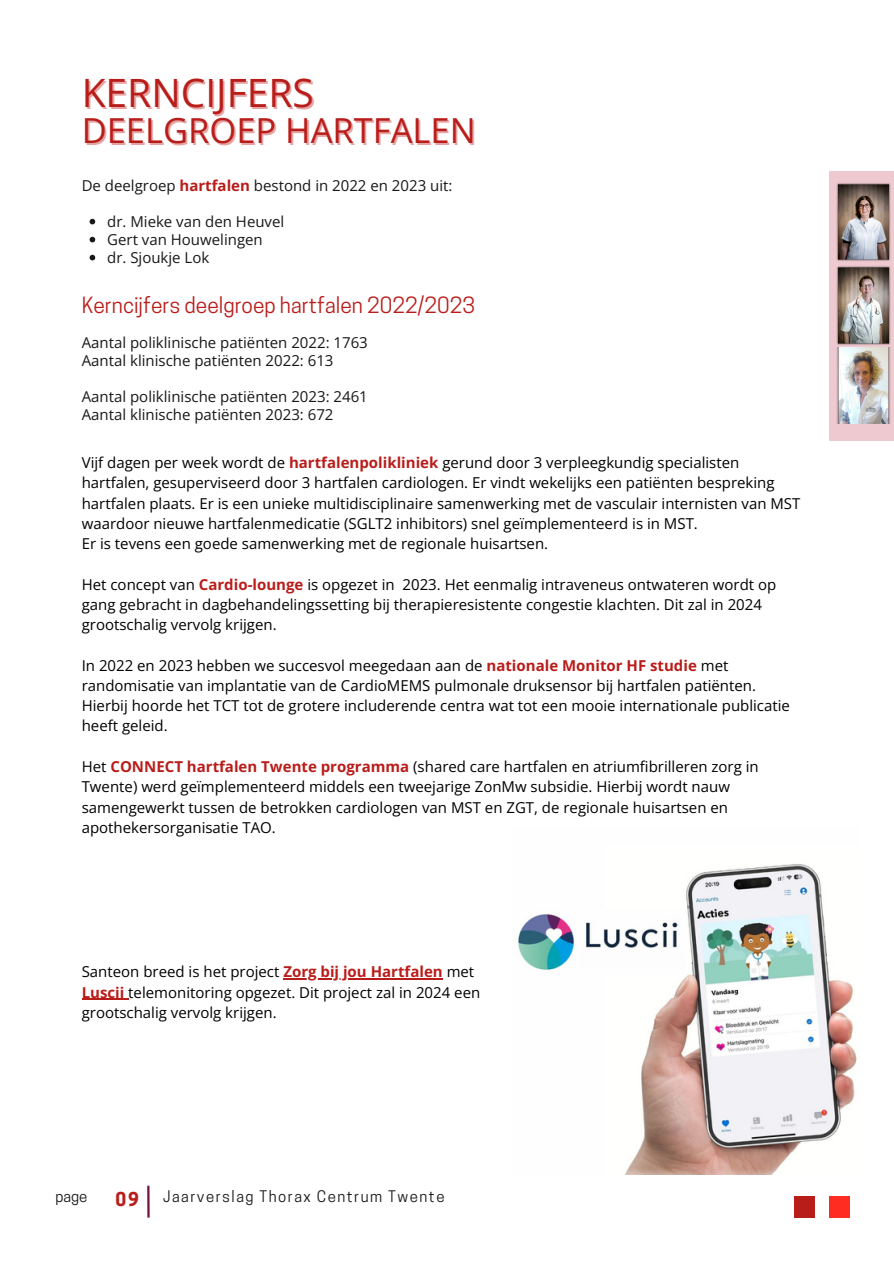
<style>
.page{position:relative;width:894px;height:1264px;background:#fff}
.page>*{position:absolute;margin:0;border:0;box-sizing:border-box;transform-origin:0 0}
.t1{font:39px "Open Sans";color:#b91d1a}
.t2{font:34.5px "Open Sans";color:#b91d1a}
.t3{font:21px "Cooper Hewitt";color:#b91d1a}
.t4{font:700 18px "Cooper Hewitt";color:#b91d1a}
.t5{font:15px/20.2px "Open Sans";color:#000}
.t6{font:15px "Open Sans";color:#191717}
.t7{font:15px "Cooper Hewitt";letter-spacing:.1em;color:#191717}
.s1{font-weight:700;color:#b91d1a}
</style>
<div class="page">
<hr style="left:147px;top:1185px;width:3px;height:32px;background:#751040">
<div style="left:793px;top:1196px;width:21px;height:21px;background:#b91d1a"></div>
<div style="left:829px;top:1196px;width:20px;height:21px;background:#ff2c21"></div>
<img style="left:518px;top:864px;width:339px;height:310px">
<div style="left:828px;top:171px;width:65px;height:269px;background:#eecad0"></div>
<img style="left:836px;top:183px;width:54px;height:241px">
<svg style="left:90px;top:219px;width:5px;height:5px"></svg>
<svg style="left:90px;top:237px;width:5px;height:5px"></svg>
<svg style="left:90px;top:255px;width:5px;height:5px"></svg>
<hr style="left:283px;top:978px;width:159px;height:1px;background:#b91d1a">
<hr style="left:82px;top:998px;width:46px;height:1px;background:#b91d1a">
<p class="t1" style="left:82px;top:66px;width:234px">KERNCIJFERS</p>
<p class="t2" style="left:82px;top:106px;width:395px">DEELGROEP HARTFALEN</p>
<p class="t6" style="left:82px;top:175px;width:372px">De deelgroep <span class="s1">hartfalen</span> bestond in 2022 en 2023 uit:</p>
<h3 class="t6" style="left:107px;top:211px;width:178px">dr. Mieke van den Heuvel</h3>
<p class="t6" style="left:107px;top:229px;width:157px">Gert van Houwelingen</p>
<h3 class="t6" style="left:107px;top:247px;width:104px">dr. Sjoukje Lok</h3>
<p class="t3" style="left:82px;top:297px;width:394px">Kerncijfers deelgroep hartfalen 2022/2023</p>
<p class="t6" style="left:82px;top:332px;width:287px">Aantal poliklinische patiënten 2022: 1763</p>
<p class="t6" style="left:82px;top:350px;width:253px">Aantal klinische patiënten 2022: 613</p>
<p class="t6" style="left:82px;top:386px;width:287px">Aantal poliklinische patiënten 2023: 2461</p>
<p class="t6" style="left:82px;top:404px;width:253px">Aantal klinische patiënten 2023: 672</p>
<p class="t5" style="left:82px;top:452px;width:720px">Vijf dagen per week wordt de <span class="s1">hartfalenpolikliniek</span> gerund door 3 verpleegkundig specialisten hartfalen, gesuperviseerd door 3 hartfalen cardiologen. Er vindt wekelijks een patiënten bespreking hartfalen plaats. Er is een unieke multidisciplinaire samenwerking met de vasculair internisten van MST waardoor nieuwe hartfalenmedicatie (SGLT2 inhibitors) snel geïmplementeerd is in MST.</p>
<p class="t5" style="left:82px;top:533px;width:468px">Er is tevens een goede samenwerking met de regionale huisartsen.</p>
<p class="t5" style="left:82px;top:573px;width:696px">Het concept van <span class="s1">Cardio-lounge</span> is opgezet in 2023. Het eenmalig intraveneus ontwateren wordt op gang gebracht in dagbehandelingssetting bij therapieresistente congestie klachten. Dit zal in 2024 grootschalig vervolg krijgen.</p>
<h2 class="t5" style="left:82px;top:654px;width:709px">In 2022 en 2023 hebben we succesvol meegedaan aan de <span class="s1">nationale Monitor HF studie</span> met randomisatie van implantatie van de CardioMEMS pulmonale druksensor bij hartfalen patiënten.<br>Hierbij hoorde het TCT tot de grotere includerende centra wat tot een mooie internationale publicatie heeft geleid.</h2>
<p class="t5" style="left:82px;top:756px;width:678px">Het <span class="s1">CONNECT hartfalen Twente programma</span> (shared care hartfalen en atriumfibrilleren zorg in Twente) werd geïmplementeerd middels een tweejarige ZonMw subsidie. Hierbij wordt nauw samengewerkt tussen de betrokken cardiologen van MST en ZGT, de regionale huisartsen en apothekersorganisatie TAO.</p>
<p class="t5" style="left:82px;top:961px;width:400px">Santeon breed is het project <span class="s1">Zorg bij jou Hartfalen</span> met<br><span class="s1">Luscii</span> telemonitoring opgezet. Dit project zal in 2024 een grootschalig vervolg krijgen.</p>
<p class="t7" style="left:55px;top:1191px;width:33px">page</p>
<p class="t4" style="left:115px;top:1192px;width:25px">09</p>
<p class="t7" style="left:163px;top:1191px;width:283px">Jaarverslag Thorax Centrum Twente</p>
</div>
